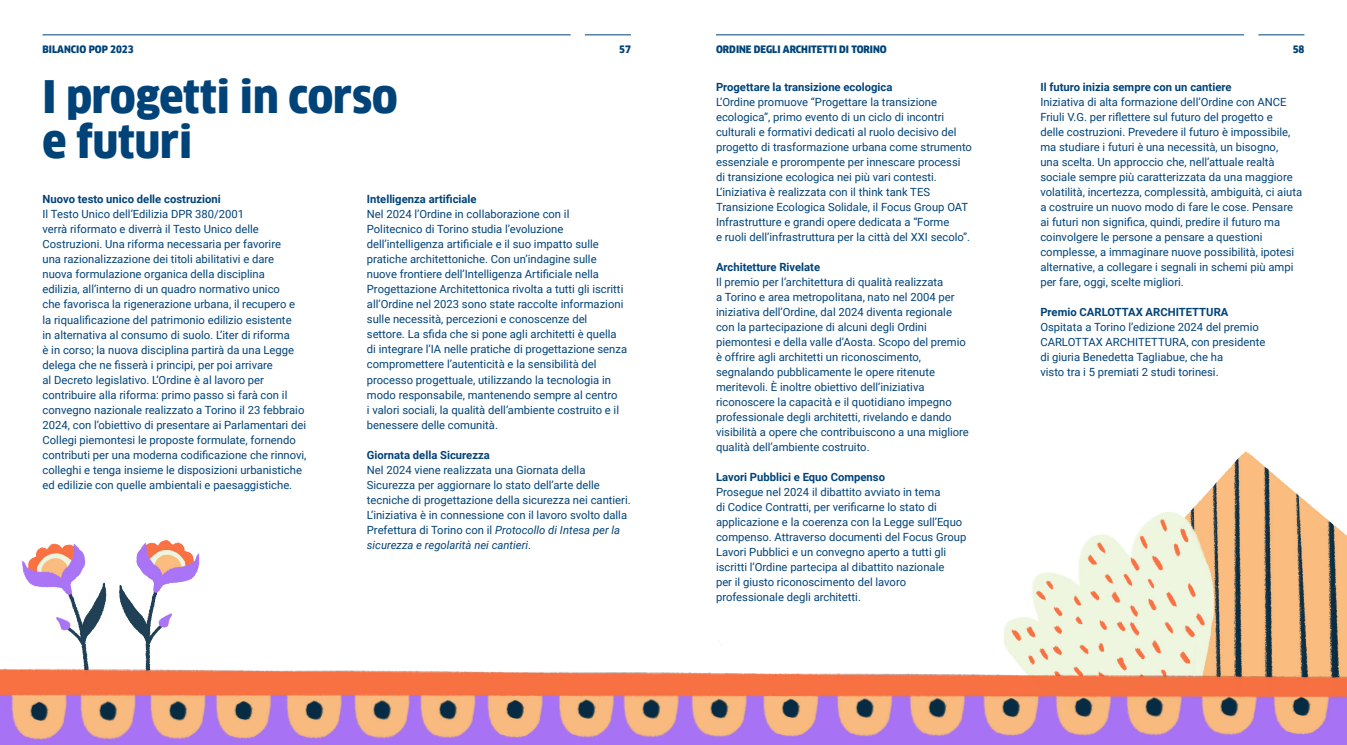
<style>
.page{position:relative;width:1347px;height:745px;background:#fff}
.page>*{position:absolute;margin:0;border:0;box-sizing:border-box;transform-origin:0 0}
.t1{font:900 43.75px/45px "Clan Offc Narr";color:#004379}
.t2{font:11.25px/15px "Roboto";color:#004379}
.t3{font:700 11.25px "Roboto";color:#004379}
.t4{font:900 10px "Clan Offc Narr";color:#004379}
.s1{font-style:italic}
</style>
<div class="page">
<hr style="left:43px;top:35px;width:527px;height:1px;background:#004379">
<hr style="left:716px;top:35px;width:528px;height:1px;background:#004379">
<hr style="left:585px;top:35px;width:46px;height:1px;background:#004379">
<hr style="left:1258px;top:35px;width:46px;height:1px;background:#004379">
<img style="left:1004px;top:451px;width:342px;height:185px">
<img style="left:21px;top:540px;width:178px;height:96px">
<img style="left:0;top:636px;width:1346px;height:108px">
<p class="t4" style="left:43px;top:44px;width:93px">BILANCIO POP 2023</p>
<p class="t4" style="left:619px;top:44px;width:13px">57</p>
<p class="t4" style="left:716px;top:44px;width:172px">ORDINE DEGLI ARCHITETTI DI TORINO</p>
<p class="t4" style="left:1292px;top:44px;width:13px">58</p>
<h1 class="t1" style="left:43px;top:75px;width:357px">I progetti in corso e futuri</h1>
<p class="t3" style="left:43px;top:191px;width:180px">Nuovo testo unico delle costruzioni</p>
<p class="t2" style="left:43px;top:206px;width:265px">Il Testo Unico dell’Edilizia DPR 380/2001<br>verrà riformato e diverrà il Testo Unico delle Costruzioni. Una riforma necessaria per favorire<br>una razionalizzazione dei titoli abilitativi e dare nuova formulazione organica della disciplina<br>edilizia, all’interno di un quadro normativo unico<br>che favorisca la rigenerazione urbana, il recupero e la riqualificazione del patrimonio edilizio esistente<br>in alternativa al consumo di suolo. L’iter di riforma<br>è in corso; la nuova disciplina partirà da una Legge delega che ne fisserà i principi, per poi arrivare<br>al Decreto legislativo. L’Ordine è al lavoro per contribuire alla riforma: primo passo si farà con il convegno nazionale realizzato a Torino il 23 febbraio 2024, con l’obiettivo di presentare ai Parlamentari dei Collegi piemontesi le proposte formulate, fornendo contributi per una moderna codificazione che rinnovi, colleghi e tenga insieme le disposizioni urbanistiche ed edilizie con quelle ambientali e paesaggistiche.</p>
<p class="t3" style="left:367px;top:191px;width:111px">Intelligenza artificiale</p>
<p class="t2" style="left:367px;top:206px;width:262px">Nel 2024 l’Ordine in collaborazione con il Politecnico di Torino studia l’evoluzione dell’intelligenza artificiale e il suo impatto sulle pratiche architettoniche. Con un’indagine sulle nuove frontiere dell’Intelligenza Artificiale nella Progettazione Architettonica rivolta a tutti gli iscritti all’Ordine nel 2023 sono state raccolte informazioni sulle necessità, percezioni e conoscenze del settore. La sfida che si pone agli architetti è quella di integrare l’IA nelle pratiche di progettazione senza compromettere l’autenticità e la sensibilità del processo progettuale, utilizzando la tecnologia in modo responsabile, mantenendo sempre al centro<br>i valori sociali, la qualità dell’ambiente costruito e il benessere delle comunità.</p>
<p class="t3" style="left:367px;top:446px;width:124px">Giornata della Sicurezza</p>
<p class="t2" style="left:367px;top:461px;width:265px">Nel 2024 viene realizzata una Giornata della Sicurezza per aggiornare lo stato dell’arte delle tecniche di progettazione della sicurezza nei cantieri.<br>L’iniziativa è in connessione con il lavoro svolto dalla Prefettura di Torino con il <span class="s1">Protocollo di Intesa per la sicurezza e regolarità nei cantieri</span>.</p>
<p class="t3" style="left:716px;top:79px;width:178px">Progettare la transizione ecologica</p>
<p class="t2" style="left:716px;top:94px;width:257px">L’Ordine promuove “Progettare la transizione ecologica”, primo evento di un ciclo di incontri culturali e formativi dedicati al ruolo decisivo del progetto di trasformazione urbana come strumento essenziale e prorompente per innescare processi di transizione ecologica nei più vari contesti.<br>L’iniziativa è realizzata con il think tank TES Transizione Ecologica Solidale, il Focus Group OAT Infrastrutture e grandi opere dedicata a “Forme<br>e ruoli dell’infrastruttura per la città del XXI secolo”.</p>
<p class="t3" style="left:716px;top:259px;width:106px">Architetture Rivelate</p>
<p class="t2" style="left:716px;top:274px;width:254px">Il premio per l’architettura di qualità realizzata<br>a Torino e area metropolitana, nato nel 2004 per iniziativa dell’Ordine, dal 2024 diventa regionale con la partecipazione di alcuni degli Ordini piemontesi e della valle d’Aosta. Scopo del premio è offrire agli architetti un riconoscimento, segnalando pubblicamente le opere ritenute meritevoli. È inoltre obiettivo dell’iniziativa riconoscere la capacità e il quotidiano impegno professionale degli architetti, rivelando e dando visibilità a opere che contribuiscono a una migliore qualità dell’ambiente costruito.</p>
<p class="t3" style="left:716px;top:469px;width:170px">Lavori Pubblici e Equo Compenso</p>
<p class="t2" style="left:716px;top:484px;width:252px">Prosegue nel 2024 il dibattito avviato in tema<br>di Codice Contratti, per verificarne lo stato di applicazione e la coerenza con la Legge sull’Equo compenso. Attraverso documenti del Focus Group Lavori Pubblici e un convegno aperto a tutti gli iscritti l’Ordine partecipa al dibattito nazionale<br>per il giusto riconoscimento del lavoro professionale degli architetti.</p>
<p class="t3" style="left:1040px;top:79px;width:193px">Il futuro inizia sempre con un cantiere</p>
<p class="t2" style="left:1040px;top:93px;width:263px">Iniziativa di alta formazione dell’Ordine con ANCE Friuli V.G. per riflettere sul futuro del progetto e<br>delle costruzioni. Prevedere il futuro è impossibile, ma studiare i futuri è una necessità, un bisogno,<br>una scelta. Un approccio che, nell’attuale realtà sociale sempre più caratterizzata da una maggiore volatilità, incertezza, complessità, ambiguità, ci aiuta a costruire un nuovo modo di fare le cose. Pensare ai futuri non significa, quindi, predire il futuro ma coinvolgere le persone a pensare a questioni complesse, a immaginare nuove possibilità, ipotesi alternative, a collegare i segnali in schemi più ampi per fare, oggi, scelte migliori.</p>
<p class="t3" style="left:1040px;top:303px;width:189px">Premio CARLOTTAX ARCHITETTURA</p>
<p class="t2" style="left:1040px;top:318px;width:226px">Ospitata a Torino l’edizione 2024 del premio CARLOTTAX ARCHITETTURA, con presidente di giuria Benedetta Tagliabue, che ha<br>visto tra i 5 premiati 2 studi torinesi.</p>
</div>
